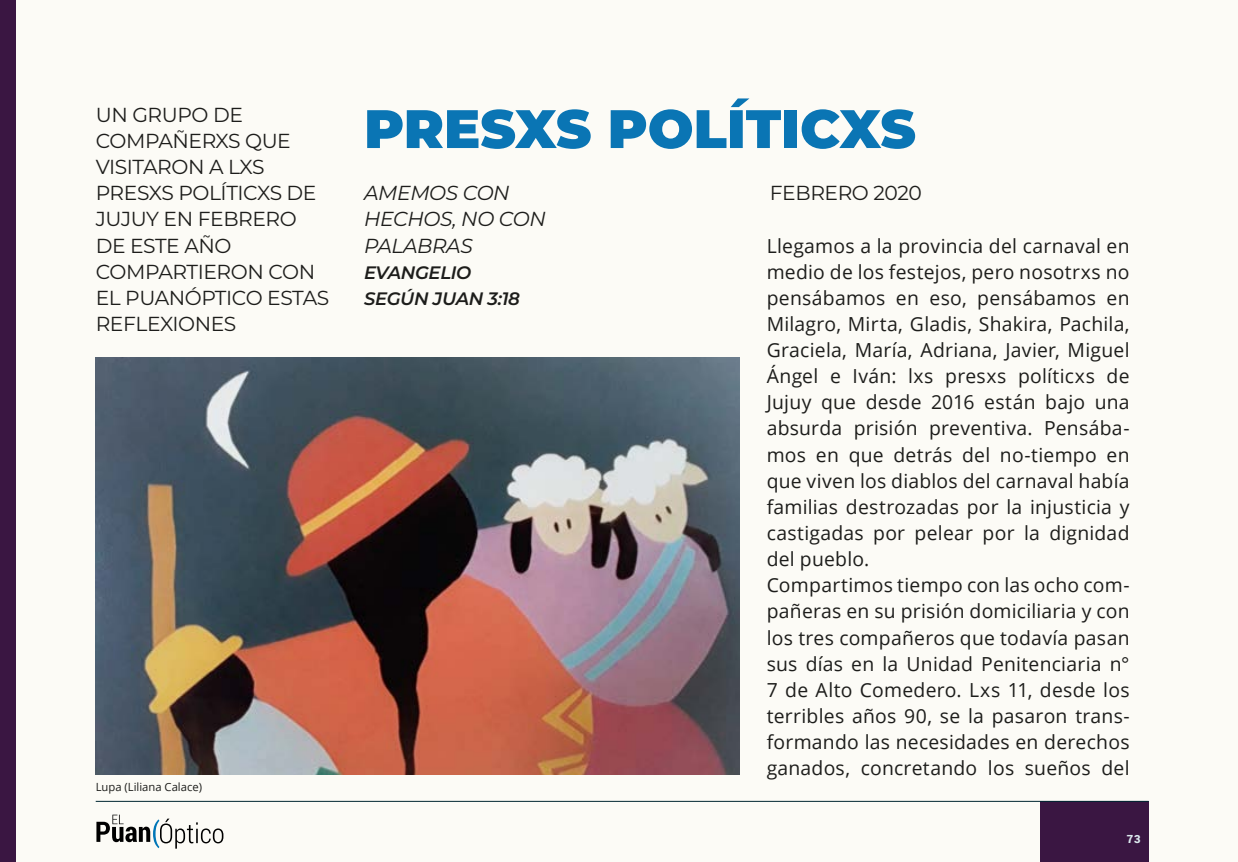
<style>
.page{position:relative;width:1238px;height:862px;background:#fff}
.page>*{position:absolute;margin:0;border:0;box-sizing:border-box;transform-origin:0 0}
.t1{font:900 54px "Montserrat";color:#0a75b4}
.t2{font:20.25px/26.1px "Montserrat";letter-spacing:-.02em;color:#1d1d1b}
.t3{font:italic 20.25px/26.1px "Montserrat";letter-spacing:-.02em;color:#1d1d1b}
.t4{font:19.35px/26.1px "Open Sans";letter-spacing:.015em;color:#1d1d1b}
.t5{font:italic 600 18px/26.1px "Montserrat";letter-spacing:-.02em;color:#1d1d1b}
.t6{font:11.25px "Open Sans";color:#1d1d1b}
.t7{font:900 11.25px "Roboto";color:#dbe9ee}
</style>
<div class="page">
<div style="left:0;top:0;width:1237px;height:861px;background:#fcfbf6"></div>
<div style="left:0;top:0;width:16px;height:861px;background:#3a1642"></div>
<div style="left:1039px;top:800px;width:109px;height:61px;background:#3a1642"></div>
<hr style="left:96px;top:800px;width:1052px;height:1px;background:#002732">
<svg style="left:96px;top:814px;width:127px;height:34px"></svg>
<img style="left:96px;top:357px;width:643px;height:417px">
<p class="t2" style="left:96px;top:101px;width:235px">UN GRUPO DE<br>COMPAÑERXS QUE<br>VISITARON A LXS<br>PRESXS POLÍTICXS DE<br>JUJUY EN FEBRERO<br>DE ESTE AÑO<br>COMPARTIERON CON<br>EL PUANÓPTICO ESTAS<br>REFLEXIONES</p>
<p class="t6" style="left:96px;top:778px;width:108px">Lupa (Liliana Calace)</p>
<h1 class="t1" style="left:364px;top:88px;width:553px">PRESXS POLÍTICXS</h1>
<p class="t3" style="left:364px;top:179px;width:183px">AMEMOS CON<br>HECHOS, NO CON<br>PALABRAS</p>
<p class="t5" style="left:364px;top:258px;width:157px">EVANGELIO<br>SEGÚN JUAN 3:18</p>
<p class="t2" style="left:769px;top:179px;width:153px">FEBRERO 2020</p>
<p class="t4" style="left:766px;top:232px;width:364px">Llegamos a la provincia del carnaval en medio de los festejos, pero nosotrxs no pensábamos en eso, pensábamos en Milagro, Mirta, Gladis, Shakira, Pachila, Graciela, María, Adriana, Javier, Miguel Ángel e Iván: lxs presxs políticxs de Jujuy que desde 2016 están bajo una absurda prisión preventiva. Pensába&shy;mos en que detrás del no-tiempo en que viven los diablos del carnaval había familias destrozadas por la injusticia y castigadas por pelear por la dignidad del pueblo.<br>Compartimos tiempo con las ocho com&shy;pañeras en su prisión domiciliaria y con los tres compañeros que todavía pasan sus días en la Unidad Penitenciaria n° 7 de Alto Comedero. Lxs 11, desde los terribles años 90, se la pasaron trans&shy;formando las necesidades en derechos ganados, concretando los sueños del</p>
<p class="t7" style="left:1126px;top:830px;width:16px">73</p>
</div>
